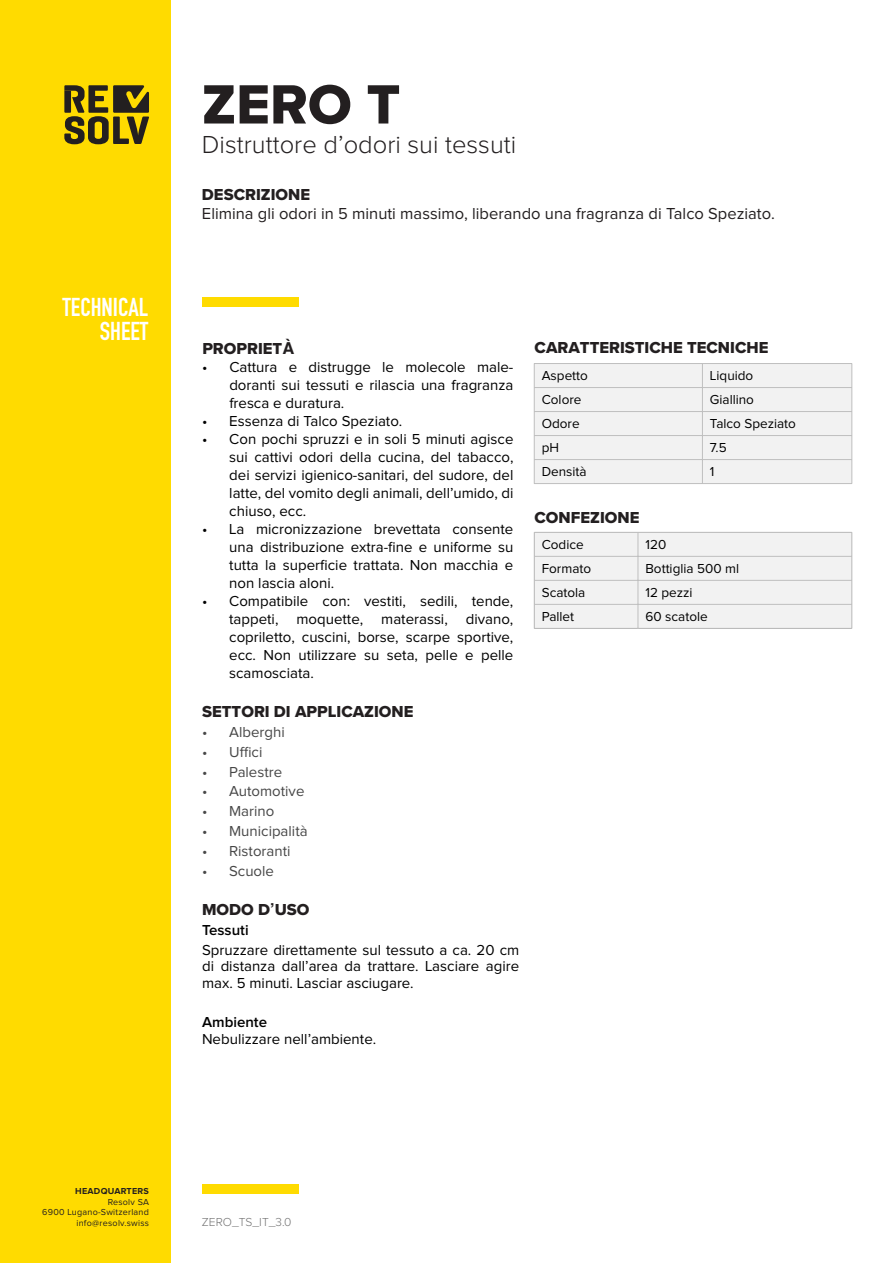
<style>
.page{position:relative;width:894px;height:1263px;background:#fff}
.page>*{position:absolute;margin:0;border:0;box-sizing:border-box;transform-origin:0 0}
.t1{font:800 57.3px "FONTSPRINGDEMO Proxima Nova";color:#231f20}
.t2{font:300 25.5px "Proxima Nova";color:#231f20}
.t3{font:700 25.5px "DIN Condensed";color:#fff}
.t4{font:800 16.5px "FONTSPRINGDEMO Proxima Nova";color:#231f20}
.t5{font:16.5px "Proxima Nova";color:#231f20}
.t6{font:15px "Proxima Nova";color:#000}
.t7{font:15px "Proxima Nova";color:#474747}
.t8{font:600 15px "Proxima Nova";color:#000}
.t9{font:13.5px "Proxima Nova";color:#000}
.t10{font:300 12px "Proxima Nova";color:#737373}
.t11{font:9px "Proxima Nova";letter-spacing:.025em;color:#231f20}
.t12{font:700 9px "Proxima Nova";letter-spacing:.025em;color:#231f20}
.s1{font-family:"Helvetica";font-weight:700}
</style>
<div class="page">
<div style="left:535px;top:364px;width:316px;height:119px;background:#f2f2f2"></div>
<hr style="left:534px;top:363px;width:1px;height:121px;background:#bfbfbf">
<hr style="left:851px;top:363px;width:1px;height:121px;background:#bfbfbf">
<hr style="left:702px;top:364px;width:1px;height:120px;background:#bfbfbf">
<hr style="left:534px;top:363px;width:317px;height:1px;background:#bfbfbf">
<hr style="left:534px;top:387px;width:317px;height:1px;background:#bfbfbf">
<hr style="left:534px;top:411px;width:317px;height:1px;background:#bfbfbf">
<hr style="left:534px;top:435px;width:317px;height:1px;background:#bfbfbf">
<hr style="left:534px;top:459px;width:317px;height:1px;background:#bfbfbf">
<hr style="left:534px;top:483px;width:317px;height:1px;background:#bfbfbf">
<div style="left:202px;top:1184px;width:96px;height:9px;background:#ffdb00"></div>
<div style="left:202px;top:298px;width:96px;height:9px;background:#ffdb00"></div>
<div style="left:0;top:0;width:170px;height:1263px;background:#ffdb00"></div>
<svg style="left:64px;top:85px;width:85px;height:59px"></svg>
<div style="left:535px;top:533px;width:316px;height:95px;background:#f2f2f2"></div>
<hr style="left:534px;top:532px;width:1px;height:96px;background:#bfbfbf">
<hr style="left:851px;top:532px;width:1px;height:96px;background:#bfbfbf">
<hr style="left:637px;top:532px;width:1px;height:96px;background:#bfbfbf">
<hr style="left:534px;top:532px;width:317px;height:1px;background:#bfbfbf">
<hr style="left:534px;top:556px;width:317px;height:1px;background:#bfbfbf">
<hr style="left:534px;top:580px;width:317px;height:1px;background:#bfbfbf">
<hr style="left:534px;top:604px;width:317px;height:1px;background:#bfbfbf">
<hr style="left:534px;top:628px;width:317px;height:1px;background:#bfbfbf">
<p class="t3" style="left:62px;top:298px;width:87px">TECHNICAL</p>
<p class="t3" style="left:100px;top:321px;width:50px">SHEET</p>
<p class="t1" style="left:202px;top:78px;width:200px">ZERO T</p>
<p class="t2" style="left:202px;top:133px;width:316px">Distruttore d’odori sui tessuti</p>
<p class="t4" style="left:202px;top:186px;width:110px">DESCRIZIONE</p>
<p class="t5" style="left:202px;top:206px;width:574px">Elimina gli odori in 5 minuti massimo, liberando una fragranza di Talco Speziato.</p>
<p class="t4" style="left:202px;top:340px;width:93px">PROPRIET<span class="s1">À</span></p>
<p class="t6" style="left:202px;top:360px;width:312px">• Cattura e distrugge le molecole male-</p>
<p class="t6" style="left:229px;top:378px;width:285px">doranti sui tessuti e rilascia una fragranza</p>
<p class="t6" style="left:229px;top:396px;width:116px">fresca e duratura.</p>
<p class="t6" style="left:202px;top:414px;width:201px">• Essenza di Talco Speziato.</p>
<p class="t6" style="left:202px;top:432px;width:312px">• Con pochi spruzzi e in soli 5 minuti agisce</p>
<p class="t6" style="left:229px;top:450px;width:285px">sui cattivi odori della cucina, del tabacco,</p>
<p class="t6" style="left:229px;top:468px;width:285px">dei servizi igienico-sanitari, del sudore, del</p>
<p class="t6" style="left:229px;top:486px;width:285px">latte, del vomito degli animali, dell’umido, di</p>
<p class="t6" style="left:229px;top:504px;width:78px">chiuso, ecc.</p>
<p class="t6" style="left:202px;top:522px;width:312px">• La micronizzazione brevettata consente</p>
<p class="t6" style="left:229px;top:540px;width:285px">una distribuzione extra-fine e uniforme su</p>
<p class="t6" style="left:229px;top:558px;width:285px">tutta la superficie trattata. Non macchia e</p>
<p class="t6" style="left:229px;top:576px;width:106px">non lascia aloni.</p>
<p class="t6" style="left:202px;top:594px;width:312px">• Compatibile con: vestiti, sedili, tende,</p>
<p class="t6" style="left:229px;top:612px;width:285px">tappeti, moquette, materassi, divano,</p>
<p class="t6" style="left:229px;top:630px;width:285px">copriletto, cuscini, borse, scarpe sportive,</p>
<p class="t6" style="left:229px;top:648px;width:285px">ecc. Non utilizzare su seta, pelle e pelle</p>
<p class="t6" style="left:229px;top:666px;width:86px">scamosciata.</p>
<p class="t4" style="left:202px;top:704px;width:213px">SETTORI DI APPLICAZIONE</p>
<p class="t7" style="left:202px;top:725px;width:84px">• Alberghi</p>
<p class="t7" style="left:202px;top:745px;width:62px">• Uffici</p>
<p class="t7" style="left:202px;top:765px;width:82px">• Palestre</p>
<p class="t7" style="left:202px;top:784px;width:104px">• Automotive</p>
<p class="t7" style="left:202px;top:804px;width:74px">• Marino</p>
<p class="t7" style="left:202px;top:824px;width:107px">• Municipalità</p>
<p class="t7" style="left:202px;top:844px;width:90px">• Ristoranti</p>
<p class="t7" style="left:202px;top:864px;width:73px">• Scuole</p>
<p class="t4" style="left:202px;top:902px;width:109px">MODO D<span class="s1">’</span>USO</p>
<p class="t8" style="left:202px;top:923px;width:48px">Tessuti</p>
<p class="t6" style="left:202px;top:943px;width:318px">Spruzzare direttamente sul tessuto a ca. 20 cm</p>
<p class="t6" style="left:202px;top:959px;width:318px">di distanza dall’area da trattare. Lasciare agire</p>
<p class="t6" style="left:202px;top:976px;width:213px">max. 5 minuti. Lasciar asciugare.</p>
<p class="t8" style="left:202px;top:1015px;width:66px">Ambiente</p>
<p class="t6" style="left:202px;top:1032px;width:175px">Nebulizzare nell’ambiente.</p>
<p class="t4" style="left:534px;top:340px;width:235px">CARATTERISTICHE TECNICHE</p>
<p class="t9" style="left:541px;top:369px;width:48px">Aspetto</p>
<p class="t9" style="left:709px;top:369px;width:45px">Liquido</p>
<p class="t9" style="left:541px;top:393px;width:41px">Colore</p>
<p class="t9" style="left:709px;top:393px;width:46px">Giallino</p>
<p class="t9" style="left:541px;top:417px;width:39px">Odore</p>
<p class="t9" style="left:709px;top:417px;width:87px">Talco Speziato</p>
<p class="t9" style="left:541px;top:441px;width:19px">pH</p>
<p class="t9" style="left:709px;top:441px;width:18px">7.5</p>
<p class="t9" style="left:541px;top:465px;width:46px">Densità</p>
<p class="t9" style="left:709px;top:465px;width:6px">1</p>
<p class="t4" style="left:534px;top:510px;width:106px">CONFEZIONE</p>
<p class="t9" style="left:541px;top:538px;width:43px">Codice</p>
<p class="t9" style="left:645px;top:538px;width:22px">120</p>
<p class="t9" style="left:541px;top:562px;width:51px">Formato</p>
<p class="t9" style="left:645px;top:562px;width:95px">Bottiglia 500 ml</p>
<p class="t9" style="left:541px;top:586px;width:45px">Scatola</p>
<p class="t9" style="left:645px;top:586px;width:49px">12 pezzi</p>
<p class="t9" style="left:541px;top:610px;width:34px">Pallet</p>
<p class="t9" style="left:645px;top:610px;width:64px">60 scatole</p>
<p class="t12" style="left:75px;top:1187px;width:75px">HEADQUARTERS</p>
<p class="t11" style="left:108px;top:1198px;width:43px">Resolv SA</p>
<p class="t11" style="left:42px;top:1208px;width:108px">6900 Lugano-Switzerland</p>
<p class="t11" style="left:76px;top:1219px;width:74px">info@resolv.swiss</p>
<p class="t10" style="left:202px;top:1216px;width:91px">ZERO_TS_IT_3.0</p>
</div>
